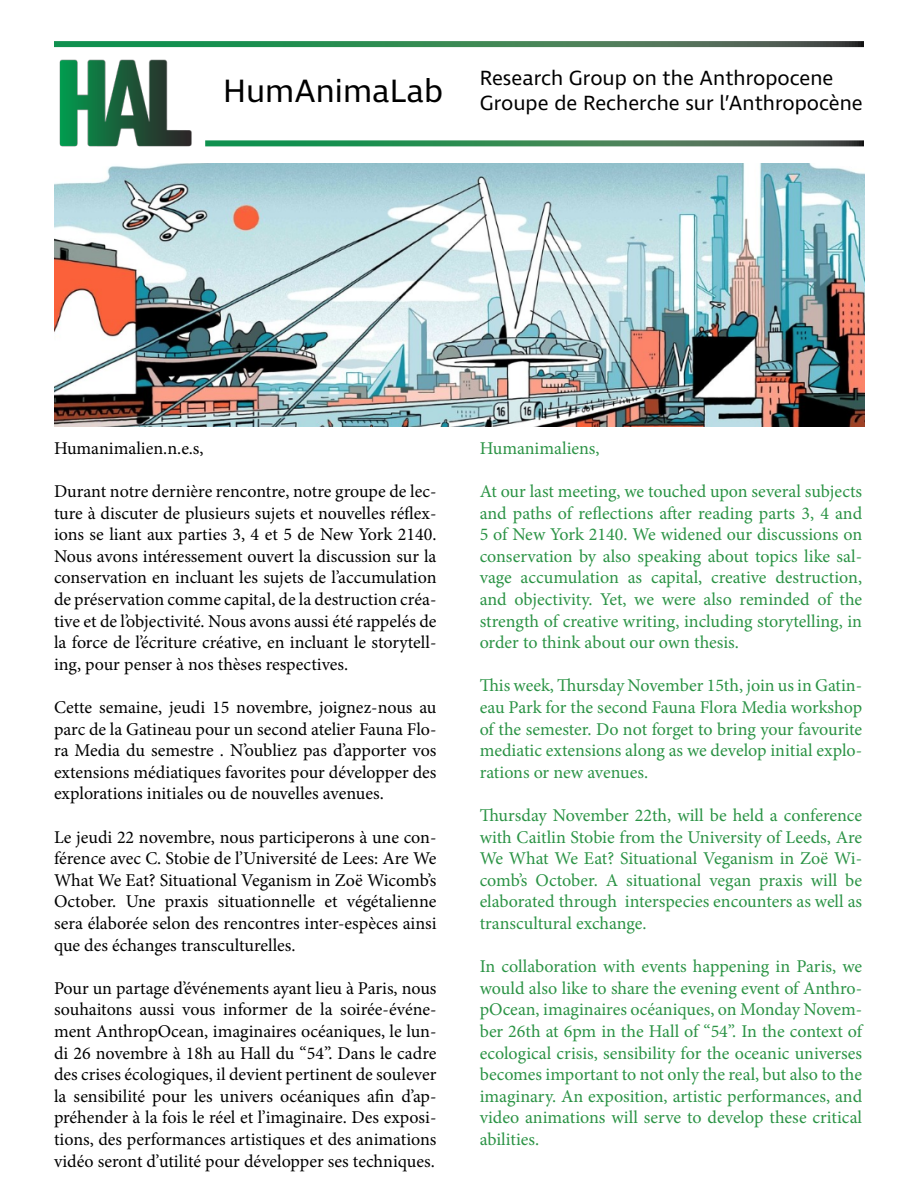
<style>
.page{position:relative;width:918px;height:1188px;background:#fff}
.page>*{position:absolute;margin:0;border:0;box-sizing:border-box;transform-origin:0 0}
.t1{font:33px "Ingra";color:#000}
.t2{font:21px/25.2px "Ingra";color:#000}
.t3{font:18px/21.6px "Minion Pro";color:#000;text-align:justify}
.t4{font:18px/21.6px "Minion Pro";color:#2b9345;text-align:justify}
</style>
<div class="page">
<img style="left:59px;top:59px;width:133px;height:88px">
<svg style="left:54px;top:41px;width:810px;height:6px;background:#388054"></svg>
<svg style="left:205px;top:140px;width:659px;height:6px;background:#42875d"></svg>
<img style="left:54px;top:163px;width:811px;height:263px">
<h1 class="t1" style="left:223px;top:71px;width:221px">HumAnimaLab</h1>
<p class="t2" style="left:480px;top:66px;width:385px">Research Group on the Anthropocene<br>Groupe de Recherche sur l’Anthropocène</p>
<p class="t3" style="left:54px;top:437px;width:151px">Humanimalien.n.e.s,</p>
<p class="t3" style="left:54px;top:481px;width:384px">Durant notre dernière rencontre, notre groupe de lec&shy;ture à discuter de plusieurs sujets et nouvelles réflex&shy;ions se liant aux parties 3, 4 et 5 de New York 2140.<br>Nous avons intéressement ouvert la discussion sur la conservation en incluant les sujets de l’accumulation de préservation comme capital, de la destruction créa&shy;tive et de l’objectivité. Nous avons aussi été rappelés de la force de l’écriture créative, en incluant le storytell&shy;ing, pour penser à nos thèses respectives.</p>
<p class="t3" style="left:54px;top:697px;width:384px">Cette semaine, jeudi 15 novembre, joignez-nous au parc de la Gatineau pour un second atelier Fauna Flo&shy;ra Media du semestre . N’oubliez pas d’apporter vos extensions médiatiques favorites pour développer des explorations initiales ou de nouvelles avenues.</p>
<p class="t3" style="left:54px;top:826px;width:384px">Le jeudi 22 novembre, nous participerons à une con&shy;férence avec C. Stobie de l’Université de Lees: Are We What We Eat? Situational Veganism in Zoë Wicomb’s October. Une praxis situationnelle et végétalienne sera élaborée selon des rencontres inter-espèces ainsi que des échanges transculturelles.</p>
<p class="t3" style="left:54px;top:977px;width:384px">Pour un partage d’événements ayant lieu à Paris, nous souhaitons aussi vous informer de la soirée-événe&shy;ment AnthropOcean, imaginaires océaniques, le lun&shy;di 26 novembre à 18h au Hall du “54”. Dans le cadre des crises écologiques, il devient pertinent de soulever la sensibilité pour les univers océaniques afin d’ap&shy;préhender à la fois le réel et l’imaginaire. Des exposi&shy;tions, des performances artistiques et des animations vidéo seront d’utilité pour développer ses techniques.</p>
<p class="t4" style="left:480px;top:437px;width:121px">Humanimaliens,</p>
<p class="t4" style="left:480px;top:481px;width:384px">At our last meeting, we touched upon several subjects and paths of reflections after reading parts 3, 4 and 5 of New York 2140. We widened our discussions on conservation by also speaking about topics like sal&shy;vage accumulation as capital, creative destruction, and objectivity. Yet, we were also reminded of the strength of creative writing, including storytelling, in order to think about our own thesis.</p>
<p class="t4" style="left:480px;top:675px;width:384px">This week, Thursday November 15th, join us in Gatin&shy;eau Park for the second Fauna Flora Media workshop of the semester. Do not forget to bring your favourite mediatic extensions along as we develop initial explo&shy;rations or new avenues.</p>
<p class="t4" style="left:480px;top:805px;width:384px">Thursday November 22th, will be held a conference with Caitlin Stobie from the University of Leeds, Are We What We Eat? Situational Veganism in Zoë Wi&shy;comb’s October. A situational vegan praxis will be elaborated through interspecies encounters as well as transcultural exchange.</p>
<p class="t4" style="left:480px;top:956px;width:384px">In collaboration with events happening in Paris, we would also like to share the evening event of Anthro&shy;pOcean, imaginaires océaniques, on Monday Novem&shy;ber 26th at 6pm in the Hall of “54”. In the context of ecological crisis, sensibility for the oceanic universes becomes important to not only the real, but also to the imaginary. An exposition, artistic performances, and video animations will serve to develop these critical abilities.</p>
</div>
